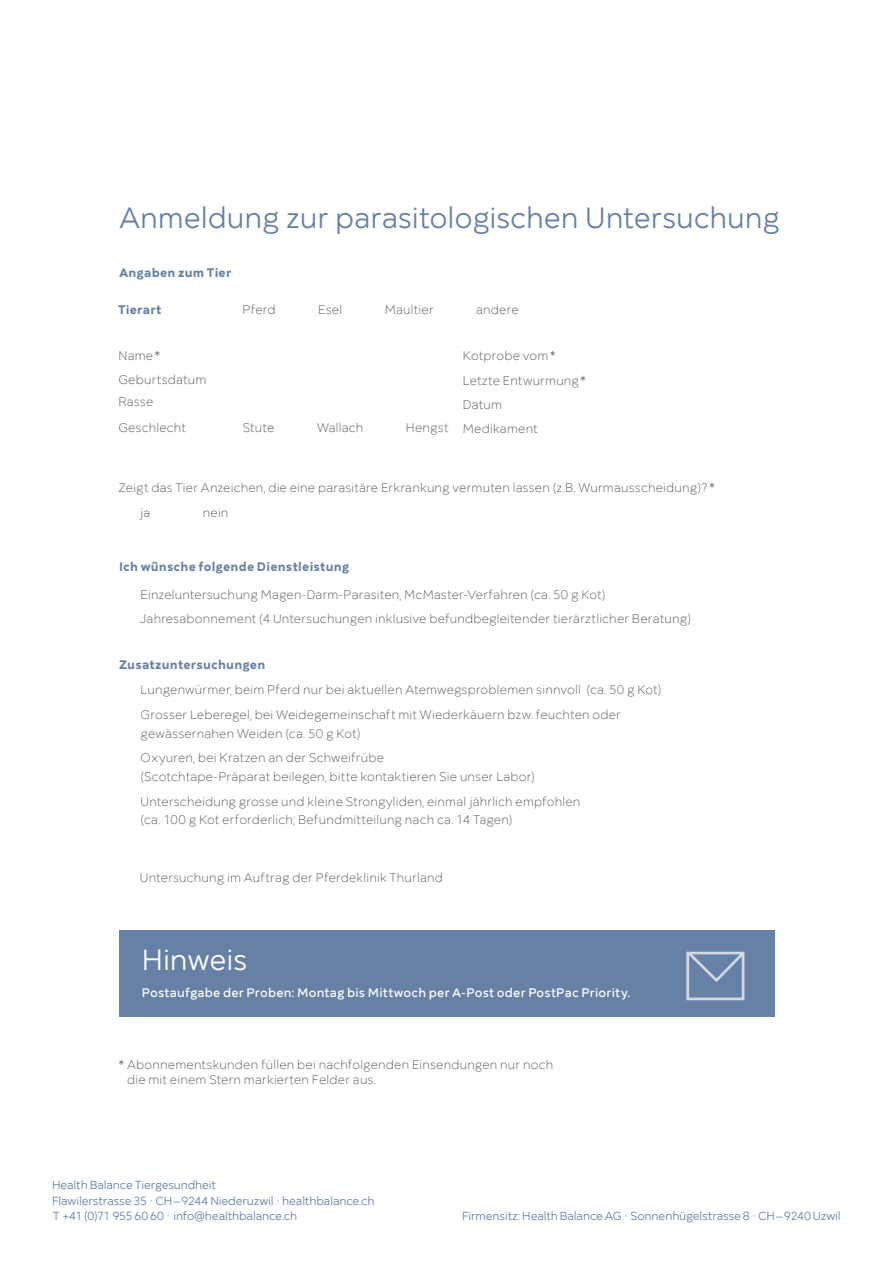
<style>
.page{position:relative;width:893px;height:1263px;background:#fff}
.page>*{position:absolute;margin:0;border:0;box-sizing:border-box;transform-origin:0 0}
.t1{font:30px "Mirai";letter-spacing:-.005em;color:#6781a6}
.t2{font:30px "Mirai";letter-spacing:-.01em;color:#fff}
.t3{font:300 12.75px/24.8px "Mirai";letter-spacing:.015em;color:#4a4a49}
.t4{font:700 12.75px "Mirai";letter-spacing:.015em;color:#6781a6}
.t5{font:500 12.75px "Mirai";letter-spacing:.015em;color:#fff}
.t6{font:12px/15.8px "Mirai";letter-spacing:-.015em;color:#647fa4}
</style>
<div class="page">
<div style="left:119px;top:931px;width:655px;height:86px;background:#6781a6"></div>
<div style="left:686px;top:952px;width:58px;height:48px;border:3px solid #d1d9e4"></div>
<svg style="left:686px;top:951px;width:59px;height:33px"></svg>
<h1 class="t1" style="left:119px;top:195px;width:662px">Anmeldung zur parasitologischen Untersuchung</h1>
<p class="t4" style="left:119px;top:262px;width:114px">Angaben zum Tier</p>
<p class="t4" style="left:118px;top:300px;width:45px">Tierart</p>
<p class="t3" style="left:243px;top:296px;width:35px">Pferd</p>
<p class="t3" style="left:318px;top:296px;width:26px">Esel</p>
<p class="t3" style="left:385px;top:296px;width:50px">Maultier</p>
<p class="t3" style="left:476px;top:296px;width:44px">andere</p>
<p class="t3" style="left:118px;top:343px;width:90px;line-height:23.7px">Name *<br>Geburtsdatum</p>
<p class="t3" style="left:463px;top:342px;width:94px">Kotprobe vom *</p>
<p class="t3" style="left:463px;top:415px;width:76px">Medikament</p>
<p class="t3" style="left:463px;top:367px;width:125px">Letzte Entwurmung *</p>
<p class="t3" style="left:118px;top:388px;width:36px">Rasse</p>
<p class="t3" style="left:463px;top:391px;width:41px">Datum</p>
<p class="t3" style="left:118px;top:414px;width:69px">Geschlecht</p>
<p class="t3" style="left:243px;top:414px;width:33px">Stute</p>
<p class="t3" style="left:317px;top:414px;width:48px">Wallach</p>
<p class="t3" style="left:406px;top:414px;width:44px">Hengst</p>
<p class="t3" style="left:118px;top:474px;width:598px">Zeigt das Tier Anzeichen, die eine parasitäre Erkrankung vermuten lassen (z.B. Wurmausscheidung)? *</p>
<p class="t3" style="left:140px;top:499px;width:12px">ja</p>
<p class="t3" style="left:203px;top:499px;width:27px">nein</p>
<p class="t4" style="left:119px;top:557px;width:232px">Ich wünsche folgende Dienstleistung</p>
<p class="t3" style="left:140px;top:580px;width:553px">Einzeluntersuchung Magen-Darm-Parasiten, McMaster-Verfahren (ca. 50 g Kot)<br>Jahresabonnement (4 Untersuchungen inklusive befundbegleitender tierärztlicher Beratung)</p>
<p class="t4" style="left:119px;top:654px;width:148px">Zusatzuntersuchungen</p>
<p class="t3" style="left:141px;top:676px;width:523px">Lungenwürmer, beim Pferd nur bei aktuellen Atemwegsproblemen sinnvoll (ca. 50 g Kot)<br>Grosser Leberegel, bei Weidegemeinschaft mit Wiederkäuern bzw. feuchten oder</p>
<p class="t3" style="left:141px;top:719px;width:245px">gewässernahen Weiden (ca. 50 g Kot)<br>Oxyuren, bei Kratzen an der Schweifrübe</p>
<p class="t3" style="left:141px;top:763px;width:441px">(Scotchtape-Präparat beilegen, bitte kontaktieren Sie unser Labor)<br>Unterscheidung grosse und kleine Strongyliden, einmal jährlich empfohlen</p>
<p class="t3" style="left:141px;top:806px;width:373px">(ca. 100 g Kot erforderlich; Befundmitteilung nach ca. 14 Tagen)</p>
<p class="t3" style="left:140px;top:864px;width:304px">Untersuchung im Auftrag der Pferdeklinik Thurland</p>
<h1 class="t2" style="left:142px;top:937px;width:107px">Hinweis</h1>
<p class="t5" style="left:142px;top:982px;width:490px">Postaufgabe der Proben: Montag bis Mittwoch per A-Post oder PostPac Priority.</p>
<p class="t3" style="left:127px;top:1055px;width:428px;line-height:15.8px;text-indent:-9px">* Abonnementskunden füllen bei nachfolgenden Einsendungen nur noch die mit einem Stern markierten Felder aus.</p>
<p class="t6" style="left:52px;top:1176px;width:324px">Health Balance Tiergesundheit<br>Flawilerstrasse 35 · CH – 9244 Niederuzwil · healthbalance.ch<br>T +41 (0)71 955 60 60 · info@healthbalance.ch</p>
<p class="t6" style="left:462px;top:1207px;width:380px">Firmensitz: Health Balance AG · Sonnenhügelstrasse 8 · CH – 9240 Uzwil</p>
</div>
